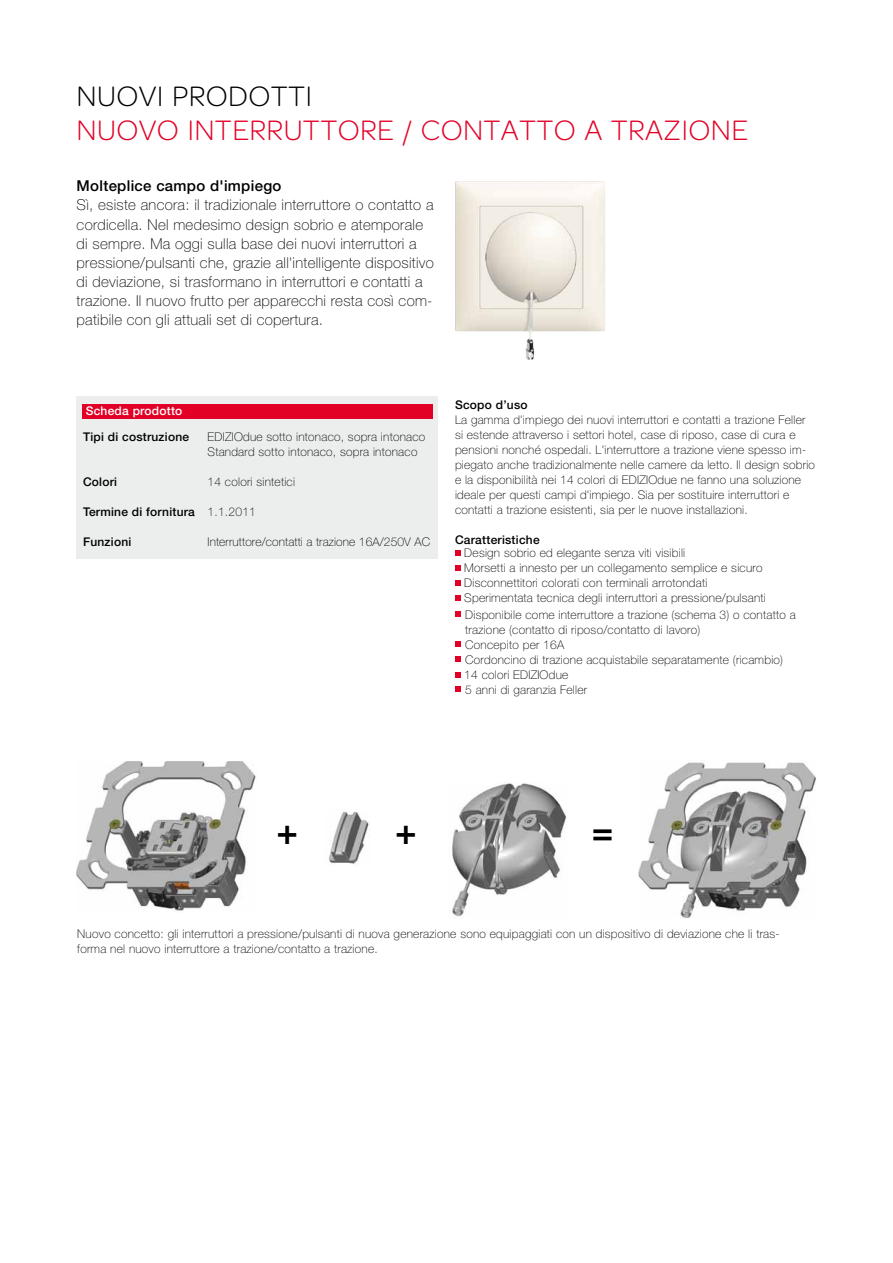
<style>
.page{position:relative;width:893px;height:1263px;background:#fff}
.page>*{position:absolute;margin:0;border:0;box-sizing:border-box;transform-origin:0 0}
.t1{font:500 36px "Helvetica Neue LT Pro";color:#000}
.t2{font:300 30px "SE Optimist";letter-spacing:.01em;color:#e20026}
.t3{font:300 30px "SE Optimist";letter-spacing:.01em;color:#000}
.t4{font:100 15px/19.2px "Helvetica Neue LT Pro";letter-spacing:.02em;color:#000}
.t5{font:500 15px "Helvetica Neue LT Pro";letter-spacing:.02em;color:#000}
.t6{font:100 12px/15px "Helvetica Neue LT Pro";letter-spacing:.02em;color:#000}
.t7{font:500 12px "Helvetica Neue LT Pro";letter-spacing:.02em;color:#000}
.t8{font:500 12px "Helvetica Neue LT Pro";letter-spacing:.02em;color:#fff}
.s1{font-weight:100}
</style>
<div class="page">
<img style="left:638px;top:762px;width:178px;height:156px">
<img style="left:329px;top:811px;width:40px;height:53px">
<img style="left:76px;top:761px;width:180px;height:150px">
<img style="left:452px;top:783px;width:114px;height:135px">
<img style="left:455px;top:181px;width:150px;height:179px">
<div style="left:77px;top:396px;width:361px;height:162px;background:#eceded"></div>
<div style="left:83px;top:404px;width:350px;height:14px;background:#e20026"></div>
<svg style="left:455px;top:550px;width:5px;height:6px"></svg>
<svg style="left:455px;top:565px;width:5px;height:6px"></svg>
<svg style="left:455px;top:580px;width:5px;height:6px"></svg>
<svg style="left:455px;top:595px;width:5px;height:6px"></svg>
<svg style="left:455px;top:612px;width:5px;height:5px"></svg>
<svg style="left:455px;top:642px;width:5px;height:5px"></svg>
<svg style="left:455px;top:657px;width:5px;height:5px"></svg>
<svg style="left:455px;top:673px;width:5px;height:5px"></svg>
<svg style="left:455px;top:687px;width:5px;height:5px"></svg>
<h2 class="t3" style="left:77px;top:80px;width:237px">NUOVI PRODOTTI</h2>
<h2 class="t2" style="left:77px;top:114px;width:673px">NUOVO INTERRUTTORE / CONTATTO A TRAZIONE</h2>
<p class="t5" style="left:77px;top:177px;width:206px">Molteplice campo d'impiego</p>
<p class="t4" style="left:77px;top:195px;width:359px">Sì, esiste ancora: il tradizionale interruttore o contatto a cordicella. Nel medesimo design sobrio e atemporale di sempre. Ma oggi sulla base dei nuovi interruttori a pressione/pulsanti che, grazie all'intelligente dispositivo di deviazione, si trasformano in interruttori e contatti a trazione. Il nuovo frutto per apparecchi resta così com&shy;patibile con gli attuali set di copertura.</p>
<p class="t8" style="left:86px;top:403px;width:98px">Scheda prodotto</p>
<p class="t7" style="left:83px;top:430px;width:108px">Tipi di costruzione</p>
<p class="t6" style="left:208px;top:429px;width:219px">EDIZIOdue sotto intonaco, sopra intonaco<br>Standard sotto intonaco, sopra intonaco</p>
<p class="t7" style="left:83px;top:475px;width:36px">Colori</p>
<p class="t6" style="left:208px;top:474px;width:89px">14 colori sintetici</p>
<p class="t7" style="left:83px;top:505px;width:174px">Termine di fornitura <span class="s1">1.1.2011</span></p>
<p class="t7" style="left:83px;top:535px;width:50px">Funzioni</p>
<p class="t6" style="left:208px;top:534px;width:224px">Interruttore/contatti a trazione 16A/250V AC</p>
<p class="t7" style="left:455px;top:397px;width:74px">Scopo d’uso</p>
<p class="t6" style="left:455px;top:412px;width:362px">La gamma d'impiego dei nuovi interruttori e contatti a trazione Feller si estende attraverso i settori hotel, case di riposo, case di cura e pensioni nonché ospedali. L'interruttore a trazione viene spesso im&shy;piegato anche tradizionalmente nelle camere da letto. Il design sobrio e la disponibilità nei 14 colori di EDIZIOdue ne fanno una soluzione ideale per questi campi d'impiego. Sia per sostituire interruttori e contatti a trazione esistenti, sia per le nuove installazioni.</p>
<p class="t7" style="left:455px;top:532px;width:86px">Caratteristiche</p>
<p class="t6" style="left:464px;top:545px;width:303px">Design sobrio ed elegante senza viti visibili<br>Morsetti a innesto per un collegamento semplice e sicuro Disconnettitori colorati con terminali arrotondati Sperimentata tecnica degli interruttori a pressione/pulsanti</p>
<p class="t6" style="left:464px;top:607px;width:333px">Disponibile come interruttore a trazione (schema 3) o contatto a trazione (contatto di riposo/contatto di lavoro)<br>Concepito per 16A<br>Cordoncino di trazione acquistabile separatamente (ricambio)<br>14 colori EDIZIOdue<br>5 anni di garanzia Feller</p>
<h1 class="t1" style="left:276px;top:809px;width:23px">+</h1>
<h1 class="t1" style="left:395px;top:809px;width:23px">+</h1>
<h1 class="t1" style="left:592px;top:809px;width:23px">=</h1>
<p class="t6" style="left:77px;top:926px;width:704px">Nuovo concetto: gli interruttori a pressione/pulsanti di nuova generazione sono equipaggiati con un dispositivo di deviazione che li tras&shy;forma nel nuovo interruttore a trazione/contatto a trazione.</p>
</div>
